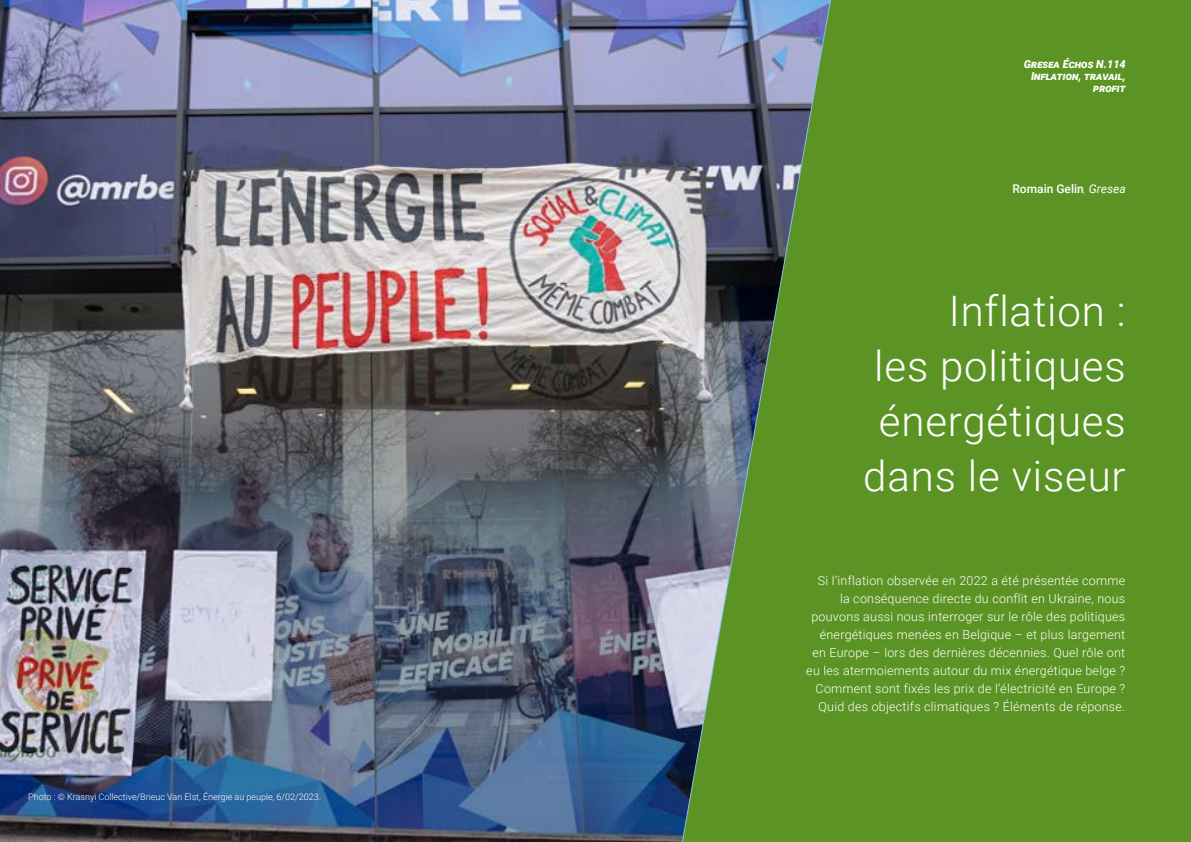
<style>
.page{position:relative;width:1191px;height:842px;background:#fff}
.page>*{position:absolute;margin:0;border:0;box-sizing:border-box;transform-origin:0 0}
.Titre_article{font:300 42px "Roboto";letter-spacing:.02em;color:#fff}
.Chapeau{font:300 12.5px/18px "Roboto";letter-spacing:.02em;color:#fff;text-align:right}
.t1{font:500 12px "Roboto";color:#fff}
.t2{font:italic 900 11px/12px "Roboto";color:#fff;text-align:right}
.Notes{font:300 9px "Roboto";color:#fff}
.s1{font-weight:100;font-style:italic}
.s2{font-weight:400;font-style:italic}
</style>
<div class="page">
<img style="left:0;top:0;width:678px;height:842px">
<svg style="left:678px;top:0;width:513px;height:842px;background:#5e9035"></svg>
<p class="Notes" style="left:28px;top:791px;width:294px">Photo : © Krasnyi Collective/Brieuc Van Elst, Énergie au peuple, 6/02/2023.</p>
<p class="t2" style="left:1024px;top:58px;width:103px">Gresea Échos N.114<br>Inflation, travail, profit</p>
<p class="t1" style="left:1012px;top:181px;width:115px">Romain Gelin<span class="s1">,</span> <span class="s2">Gresea</span></p>
<p class="Titre_article" style="left:948px;top:281px;width:178px">Inflation :</p>
<p class="Titre_article" style="left:874px;top:336px;width:253px">les politiques</p>
<p class="Titre_article" style="left:879px;top:391px;width:248px">énergétiques</p>
<p class="Titre_article" style="left:863px;top:446px;width:264px">dans le viseur</p>
<p class="Chapeau" style="left:806px;top:571px;width:320px">Si l’inflation observée en 2022 a été présentée comme la conséquence directe du conflit en Ukraine, nous pouvons aussi nous interroger sur le rôle des politiques énergétiques menées en Belgique – et plus largement en Europe – lors des dernières décennies. Quel rôle ont eu les atermoiements autour du mix énergétique belge ?<br>Comment sont fixés les prix de l’électricité en Europe ?<br>Quid des objectifs climatiques ? Éléments de réponse.</p>
</div>
